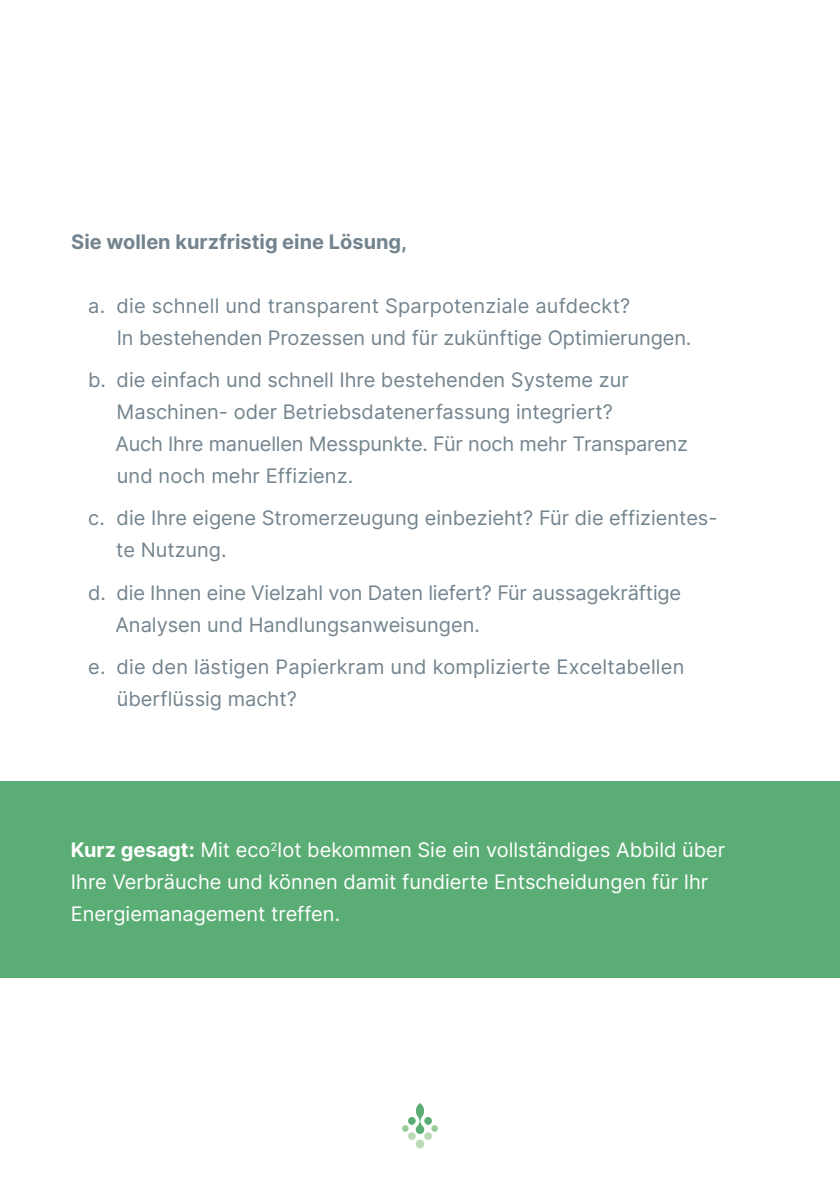
<style>
.page{position:relative;width:840px;height:1191px;background:#fff}
.page>*{position:absolute;margin:0;border:0;box-sizing:border-box;transform-origin:0 0}
.t1{font:20px/32px "Inter";color:#73848e}
.t2{font:20px/32px "Inter";color:#fff}
.t3{font:700 20px "Inter";color:#73848e}
.s1{font-weight:700}
</style>
<div class="page">
<div style="left:0;top:781px;width:839px;height:197px;background:#5aad74"></div>
<svg style="left:402px;top:1125px;width:6px;height:6px"></svg>
<div style="left:408px;top:1132px;width:7px;height:8px;background:#badbb6;border-radius:50%"></div>
<div style="left:408px;top:1117px;width:7px;height:7px;background:#5aad74;border-radius:50%"></div>
<svg style="left:415px;top:1103px;width:9px;height:31px"></svg>
<div style="left:415px;top:1139px;width:9px;height:9px;background:#badbb6;border-radius:50%"></div>
<svg style="left:431px;top:1125px;width:6px;height:6px"></svg>
<div style="left:424px;top:1132px;width:7px;height:8px;background:#badbb6;border-radius:50%"></div>
<div style="left:424px;top:1117px;width:7px;height:7px;background:#5aad74;border-radius:50%"></div>
<p class="t3" style="left:71px;top:227px;width:337px">Sie wollen kurzfristig eine Lösung,</p>
<p class="t1" style="left:117px;top:289px;width:576px;text-indent:-28px">a. die schnell und transparent Sparpotenziale aufdeckt?<br>In bestehenden Prozessen und für zukünftige Optimierungen.</p>
<p class="t1" style="left:115px;top:363px;width:573px;text-indent:-27px">b. die einfach und schnell Ihre bestehenden Systeme zur Maschinen- oder Betriebsdatenerfassung integriert?<br>Auch Ihre manuellen Messpunkte. Für noch mehr Transparenz und noch mehr Effizienz.</p>
<p class="t1" style="left:116px;top:501px;width:602px;text-indent:-28px">c. die Ihre eigene Stromerzeugung einbezieht? Für die effizientes&shy;te Nutzung.</p>
<p class="t1" style="left:115px;top:576px;width:567px;text-indent:-27px">d. die Ihnen eine Vielzahl von Daten liefert? Für aussagekräftige<br>Analysen und Handlungsanweisungen.</p>
<p class="t1" style="left:117px;top:650px;width:569px;text-indent:-29px">e. die den lästigen Papierkram und komplizierte Exceltabellen überflüssig macht?</p>
<p class="t2" style="left:71px;top:833px;width:655px"><span class="s1">Kurz gesagt:</span> Mit eco<sup>2</sup>lot bekommen Sie ein vollständiges Abbild über<br>Ihre Verbräuche und können damit fundierte Entscheidungen für Ihr<br>Energiemanagement treffen.</p>
</div>
